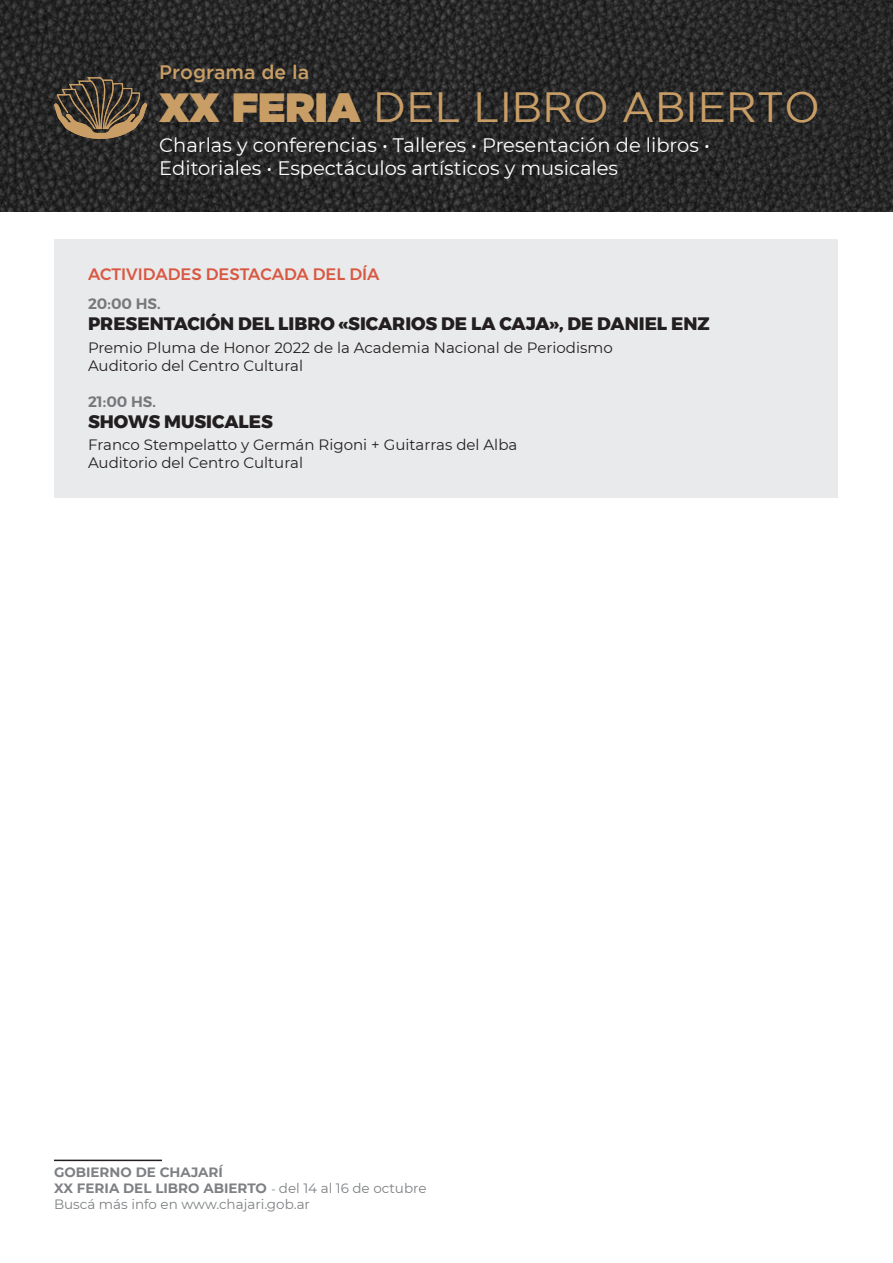
<style>
.page{position:relative;width:893px;height:1263px;background:#fff}
.page>*{position:absolute;margin:0;border:0;box-sizing:border-box;transform-origin:0 0}
.t1{font:42.3px "Gotham";color:#c99e66}
.t2{font:19.5px/23.4px "Montserrat";color:#fff}
.t3{font:500 19.5px "Gotham";color:#c99e66}
.Actividad{font:800 18px "Gontserrat";color:#231f20}
.importante{font:500 16.5px "Gontserrat";color:#d95842}
.Cuerpo{font:15px "Montserrat";color:#231f20}
.Hora{font:600 15px "Gontserrat";color:#76787b}
.t4{font:700 13.5px "Montserrat";color:#7e8083}
.t5{font:13.5px "Montserrat";color:#7e8083}
.s1{font-weight:900;font-size:40.95px}
.s2{font-family:"Minion Pro";font-weight:400}
.s3{font-weight:400}
</style>
<div class="page">
<img style="left:0;top:0;width:893px;height:211px">
<img style="left:54px;top:77px;width:93px;height:61px">
<hr style="left:54px;top:1159px;width:108px;height:2px;background:#231f20">
<div style="left:54px;top:239px;width:783px;height:258px;background:#e9eaeb"></div>
<h2 class="t3" style="left:159px;top:61px;width:151px">Programa de la</h2>
<h1 class="t1" style="left:160px;top:84px;width:662px"><span class="s1">XX FERIA</span> DEL LIBRO ABIERTO</h1>
<h2 class="t2" style="left:159px;top:132px;width:552px">Charlas y conferencias • Talleres • Presentación de libros •<br>Editoriales • Espectáculos artísticos y musicales</h2>
<p class="importante" style="left:88px;top:262px;width:293px">ACTIVIDADES DESTACADA DEL DÍA</p>
<p class="Hora" style="left:88px;top:291px;width:74px">20:00 HS.</p>
<p class="Actividad" style="left:88px;top:309px;width:623px">PRESENTACIÓN DEL LIBRO «SICARIOS DE LA CAJA», DE DANIEL ENZ</p>
<p class="Cuerpo" style="left:88px;top:337px;width:526px">Premio Pluma de Honor 2022 de la Academia Nacional de Periodismo</p>
<p class="Cuerpo" style="left:88px;top:355px;width:217px">Auditorio del Centro Cultural</p>
<p class="Hora" style="left:88px;top:389px;width:69px">21:00 HS.</p>
<p class="Actividad" style="left:88px;top:407px;width:186px">SHOWS MUSICALES</p>
<p class="Cuerpo" style="left:88px;top:435px;width:431px">Franco Stempelatto y Germán Rigoni + Guitarras del Alba</p>
<p class="Cuerpo" style="left:88px;top:453px;width:217px">Auditorio del Centro Cultural</p>
<p class="t4" style="left:54px;top:1162px;width:170px">GOBIERNO DE CHAJARÍ</p>
<p class="t4" style="left:54px;top:1178px;width:374px">XX FERIA DEL LIBRO ABIERTO <span class="s2">-</span> <span class="s3">del 14 al 16 de octubre</span></p>
<p class="t5" style="left:54px;top:1195px;width:258px">Buscá más info en www.chajari.gob.ar</p>
</div>
